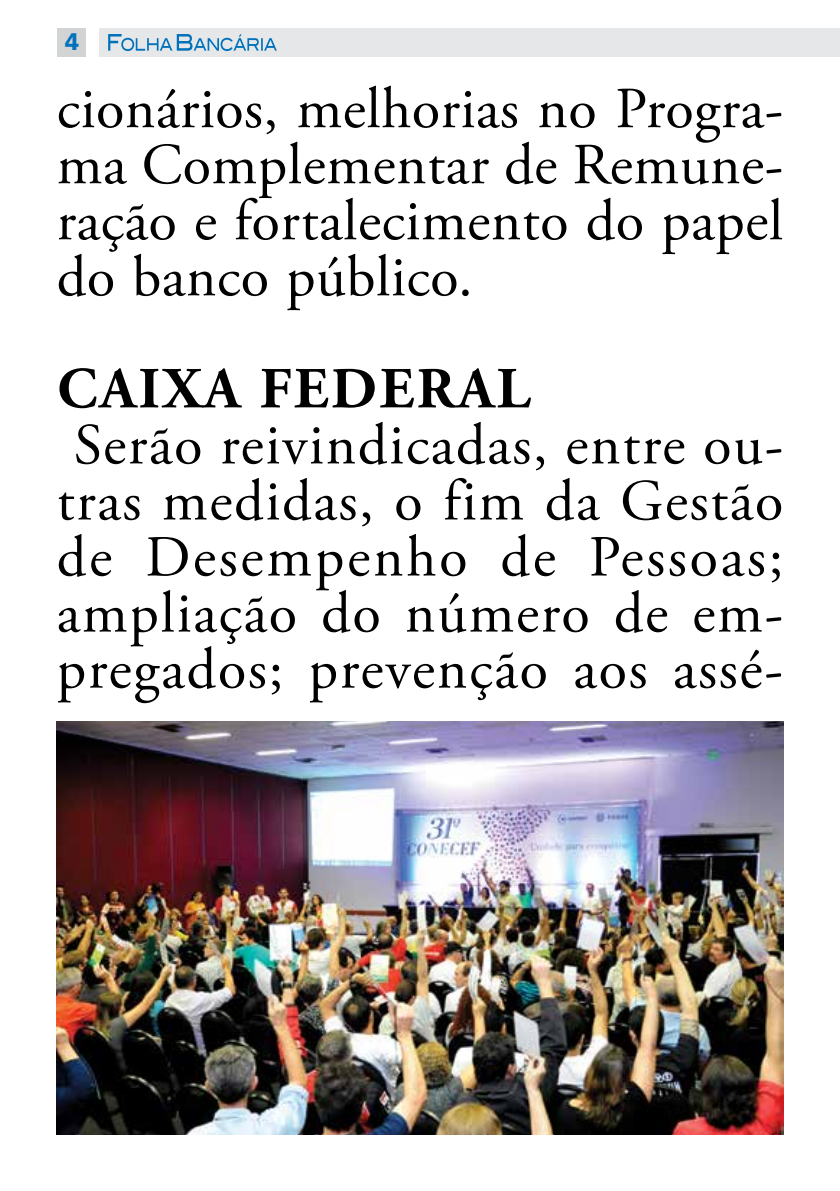
<style>
.page{position:relative;width:840px;height:1191px;background:#fff}
.page>*{position:absolute;margin:0;border:0;box-sizing:border-box;transform-origin:0 0}
.t1{font:58px/56px "Adobe Garamond Pro";letter-spacing:.02em;color:#000;text-align:justify}
.t2{font:700 58px "Adobe Garamond Pro";letter-spacing:.045em;color:#000}
.t3{font:900 24px "Frutiger";color:#0072bc;scale:.95 1}
</style>
<div class="page">
<div style="left:99px;top:28px;width:740px;height:29px;background:#e6e7e8"></div>
<div style="left:58px;top:28px;width:28px;height:29px;background:#d1d3d4"></div>
<svg style="left:108px;top:34px;width:169px;height:17px"></svg>
<img style="left:57px;top:721px;width:725px;height:413px">
<p class="t3" style="left:65px;top:27px;width:16px">4</p>
<p class="t1" style="left:57px;top:83px;width:727px">cionários, melhorias no Progra&shy;ma Complementar de Remune&shy;ração e fortalecimento do papel do banco público.</p>
<p class="t2" style="left:57px;top:355px;width:474px">CAIXA FEDERAL</p>
<p class="t1" style="left:57px;top:419px;width:727px">Serão reivindicadas, entre ou&shy;tras medidas, o fim da Gestão de Desempenho de Pessoas; ampliação do número de em&shy;pregados; prevenção aos assé-</p>
</div>
